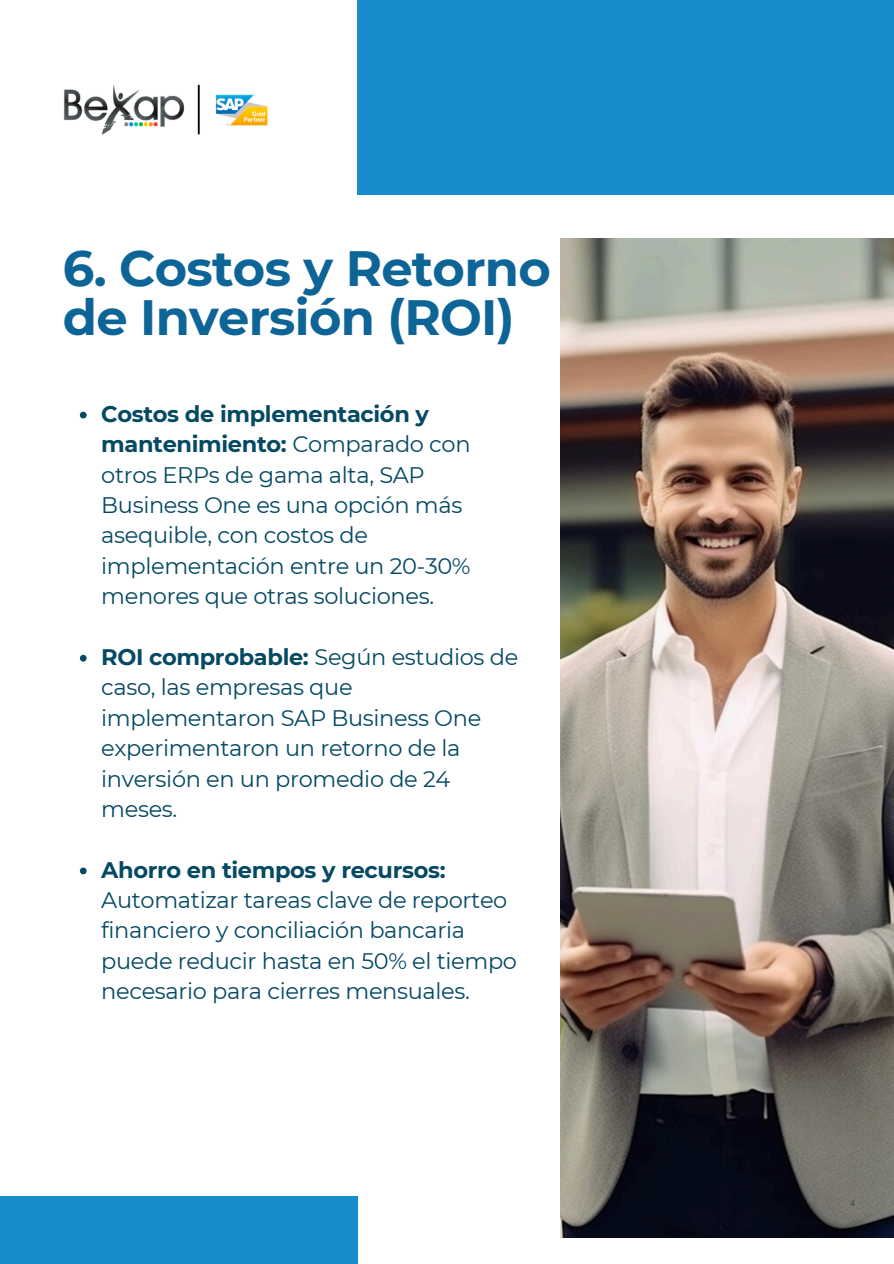
<style>
.page{position:relative;width:894px;height:1264px;background:#fff}
.page>*{position:absolute;margin:0;border:0;box-sizing:border-box;transform-origin:0 0}
.t1{font:700 49.5px/49.5px "Montserrat";letter-spacing:-.015em;color:#0d6496}
.t2{font:22.5px/30.3px "Montserrat";letter-spacing:-.015em;color:#054963}
.t3{font:9px "Raleway";color:#3f3e3f}
.s1{font-weight:700}
</style>
<div class="page">
<img style="left:63px;top:84px;width:205px;height:51px">
<div style="left:357px;top:0;width:536px;height:195px;background:#198cce"></div>
<div style="left:0;top:1196px;width:357px;height:67px;background:#198cce"></div>
<img style="left:560px;top:239px;width:333px;height:998px">
<svg style="left:80px;top:412px;width:7px;height:6px"></svg>
<svg style="left:80px;top:655px;width:7px;height:6px"></svg>
<svg style="left:80px;top:867px;width:7px;height:7px"></svg>
<p class="t1" style="left:63px;top:243px;width:489px">6. Costos y Retorno de Inversión (ROI)</p>
<p class="t2" style="left:101px;top:398px;width:371px"><span class="s1">Costos de implementación y mantenimiento:</span> Comparado con otros ERPs de gama alta, SAP<br>Business One es una opción más asequible, con costos de implementación entre un 20-30% menores que otras soluciones.</p>
<p class="t2" style="left:101px;top:641px;width:418px"><span class="s1">ROI comprobable:</span> Según estudios de caso, las empresas que implementaron SAP Business One experimentaron un retorno de la inversión en un promedio de 24 meses.</p>
<p class="t2" style="left:101px;top:854px;width:417px"><span class="s1">Ahorro en tiempos y recursos:<br></span>Automatizar tareas clave de reporteo financiero y conciliación bancaria puede reducir hasta en 50% el tiempo necesario para cierres mensuales.</p>
<p class="t3" style="left:850px;top:1196px;width:6px">4</p>
</div>
